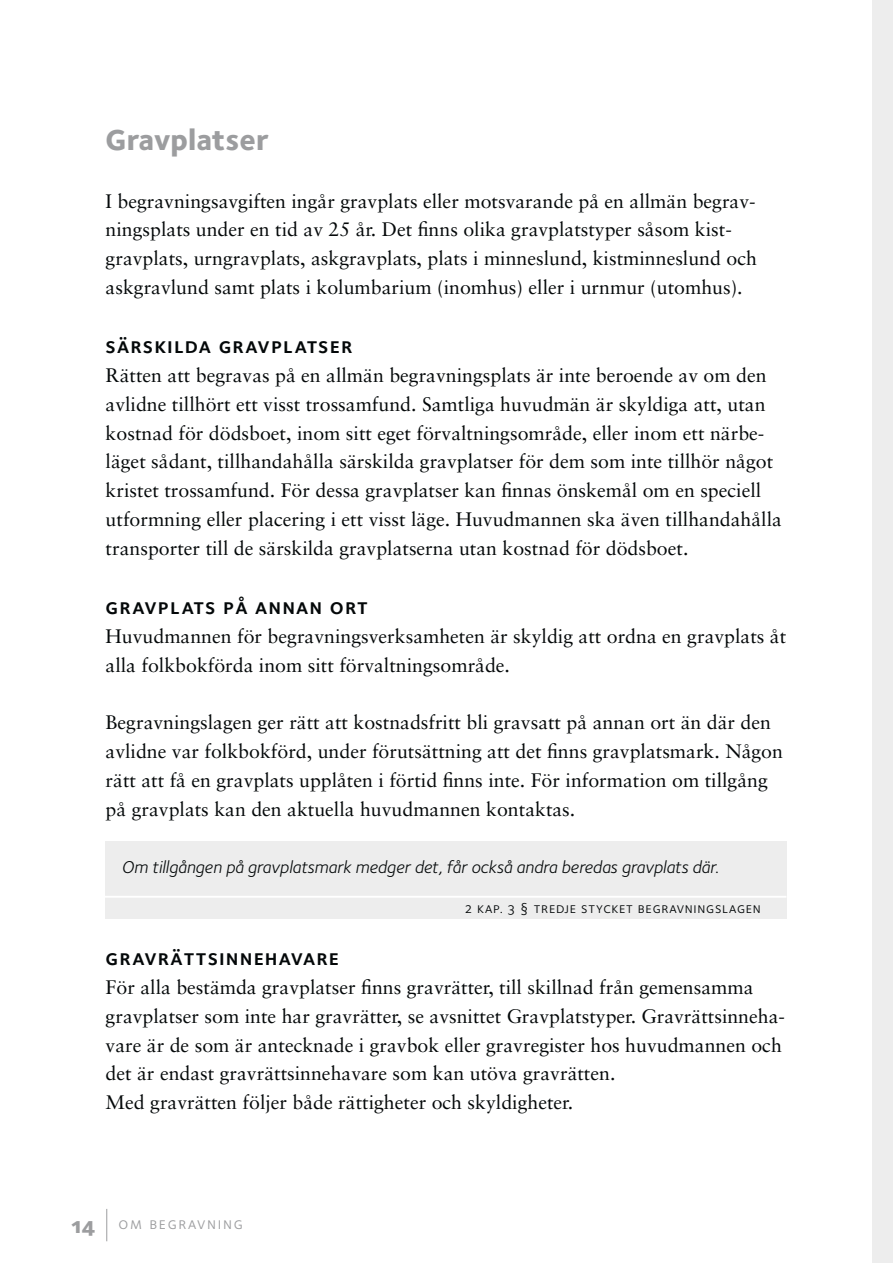
<style>
.page{position:relative;width:893px;height:1263px;background:#fff}
.page>*{position:absolute;margin:0;border:0;box-sizing:border-box;transform-origin:0 0}
.t1{font:29.85px "Foundry Sterling Extra Bold OSF";color:#9c9d9f}
.t2{font:22.35px "Foundry Sterling Demi Expert";letter-spacing:.05em;color:#040809}
.t3{font:19.5px/28.8px "Sabon LT";color:#040809}
.t4{font:17.7px "Foundry Sterling Book Italic OSF";letter-spacing:-.005em;color:#040809}
.t5{font:16.8px "Foundry Sterling Book Expert";letter-spacing:.1em;color:#9c9d9f}
.t6{font:14.85px "Foundry Sterling Book Expert";letter-spacing:.05em;color:#040809}
.s1{font-family:"Foundry Sterling Extra Bold OSF";font-size:22.35px}
</style>
<div class="page">
<hr style="left:106px;top:1209px;width:1px;height:32px;background:#9c9d9f">
<div style="left:872px;top:0;width:21px;height:1263px;background:#ededed"></div>
<div style="left:106px;top:841px;width:681px;height:78px;background:#ededed"></div>
<hr style="left:95px;top:896px;width:691px;height:2px;background:#fff">
<h1 class="t1" style="left:106px;top:128px;width:165px">Gravplatser</h1>
<p class="t3" style="left:106px;top:188px;width:653px">I begravningsavgiften ingår gravplats eller motsvarande på en allmän begrav&shy;ningsplats under en tid av 25 år. Det finns olika gravplatstyper såsom kist&shy;gravplats, urngravplats, askgravplats, plats i minneslund, kistminneslund och askgravlund samt plats i kolumbarium (inomhus) eller i urnmur (utomhus).</p>
<p class="t2" style="left:106px;top:332px;width:248px">särskilda gravplatser</p>
<p class="t3" style="left:106px;top:362px;width:678px">Rätten att begravas på en allmän begravningsplats är inte beroende av om den avlidne tillhört ett visst trossamfund. Samtliga huvudmän är skyldiga att, utan kostnad för dödsboet, inom sitt eget förvaltningsområde, eller inom ett närbe&shy;läget sådant, tillhandahålla särskilda gravplatser för dem som inte tillhör något kristet trossamfund. För dessa gravplatser kan finnas önskemål om en speciell utformning eller placering i ett visst läge. Huvudmannen ska även tillhandahålla transporter till de särskilda gravplatserna utan kostnad för dödsboet.</p>
<p class="t2" style="left:106px;top:593px;width:264px">gravplats på annan ort</p>
<p class="t3" style="left:106px;top:623px;width:682px">Huvudmannen för begravningsverksamheten är skyldig att ordna en gravplats åt alla folkbokförda inom sitt förvaltningsområde.</p>
<p class="t3" style="left:106px;top:710px;width:679px">Begravningslagen ger rätt att kostnadsfritt bli gravsatt på annan ort än där den avlidne var folkbokförd, under förutsättning att det finns gravplatsmark. Någon rätt att få en gravplats upplåten i förtid finns inte. För information om tillgång på gravplats kan den aktuella huvudmannen kontaktas.</p>
<p class="t4" style="left:121px;top:861px;width:599px">Om tillgången på gravplatsmark medger det, får också andra beredas gravplats där.</p>
<p class="t6" style="left:466px;top:899px;width:297px">2 kap. 3 § tredje stycket begravningslagen</p>
<p class="t2" style="left:106px;top:944px;width:235px">gravrättsinnehavare</p>
<p class="t3" style="left:106px;top:974px;width:681px">För alla bestämda gravplatser finns gravrätter, till skillnad från gemensamma gravplatser som inte har gravrätter, se avsnittet Gravplatstyper. Gravrättsinneha&shy;vare är de som är antecknade i gravbok eller gravregister hos huvudmannen och det är endast gravrättsinnehavare som kan utöva gravrätten.<br>Med gravrätten följer både rättigheter och skyldigheter.</p>
<p class="t5" style="left:72px;top:1214px;width:173px"><span class="s1">14</span> om begravning</p>
</div>
